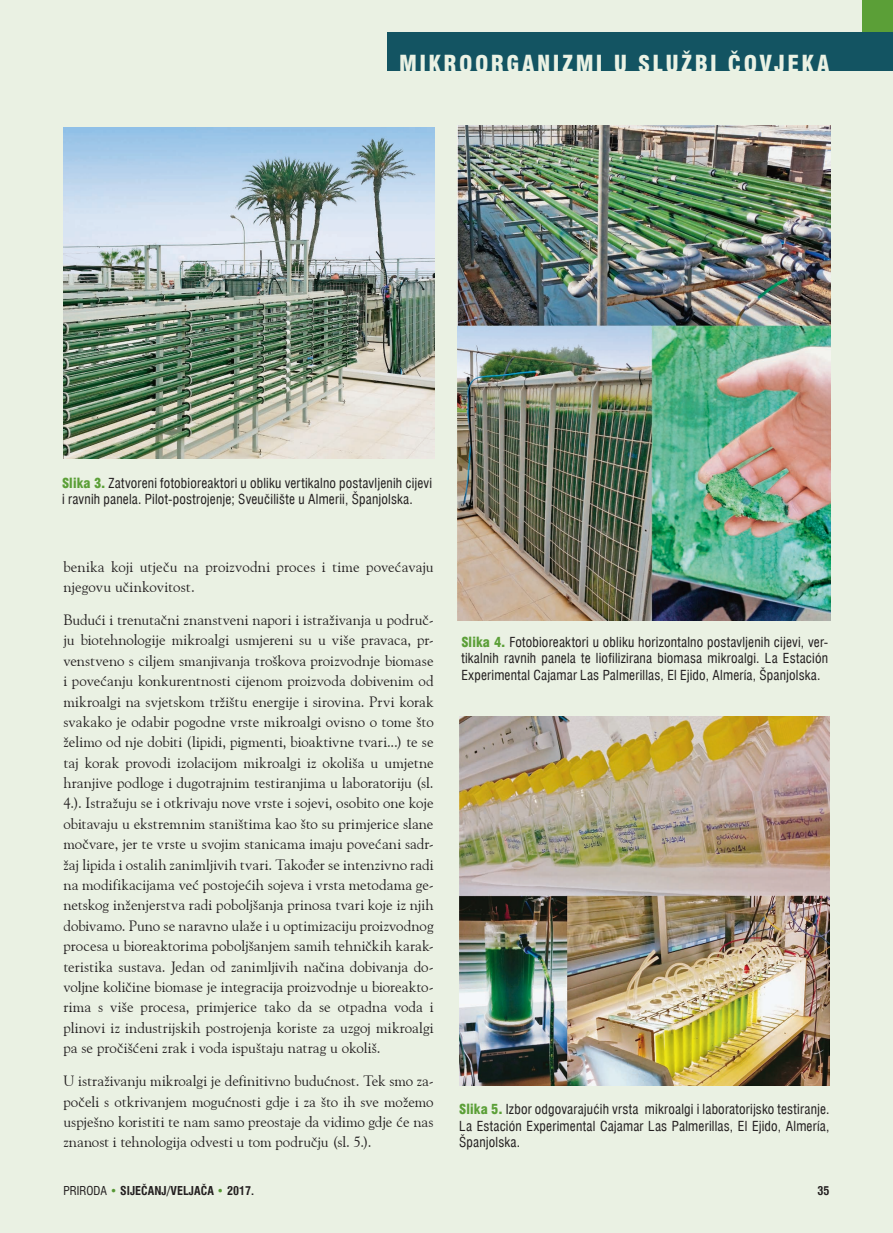
<style>
.page{position:relative;width:893px;height:1233px;background:#fff}
.page>*{position:absolute;margin:0;border:0;box-sizing:border-box;transform-origin:0 0}
.t1{font:900 condensed 22.5px "Swiss 721 BT";letter-spacing:.105em;color:#ebf2e4}
.t2{font:15px/20.4px "Goudy Old Style BT";color:#231f20;text-align:justify}
.t3{font:condensed 13.5px/16.5px "Swiss 721 BT";letter-spacing:.015em;color:#231f20;text-align:justify}
.t4{font:700 condensed 12px "Swiss 721 BT";color:#231f20}
.s1{font-weight:900;color:#5b9f37}
.s2{font-weight:400}
.s3{color:#569834}
</style>
<div class="page">
<div style="left:0;top:0;width:892px;height:1232px;background:#eaf1e3"></div>
<div style="left:861px;top:0;width:31px;height:32px;background:#5b9f37"></div>
<div style="left:387px;top:32px;width:505px;height:39px;background:#135462"></div>
<img style="left:63px;top:127px;width:371px;height:331px">
<img style="left:457px;top:125px;width:372px;height:495px">
<img style="left:459px;top:716px;width:369px;height:369px">
<h1 class="t1" style="left:399px;top:50px;width:431px">MIKROORGANIZMI U SLUŽBI ČOVJEKA</h1>
<p class="t3" style="left:62px;top:474px;width:371px"><span class="s1">Slika 3.</span> Zatvoreni fotobioreaktori u obliku vertikalno postavljenih cijevi i ravnih panela. Pilot-postrojenje; Sveučilište u Almerii, Španjolska.</p>
<p class="t2" style="left:63px;top:556px;width:371px">benika koji utječu na proizvodni proces i time povećavaju njegovu učinkovitost.</p>
<p class="t2" style="left:63px;top:609px;width:371px">Budući i trenutačni znanstveni napori i istraživanja u područ&shy;ju biotehnologije mikroalgi usmjereni su u više pravaca, pr&shy;venstveno s ciljem smanjivanja troškova proizvodnje biomase i povećanju konkurentnosti cijenom proizvoda dobivenim od mikroalgi na svjetskom tržištu energije i sirovina. Prvi korak svakako je odabir pogodne vrste mikroalgi ovisno o tome što želimo od nje dobiti (lipidi, pigmenti, bioaktivne tvari...) te se taj korak provodi izolacijom mikroalgi iz okoliša u umjetne hranjive podloge i dugotrajnim testiranjima u laboratoriju (sl.<br>4.). Istražuju se i otkrivaju nove vrste i sojevi, osobito one koje obitavaju u ekstremnim staništima kao što su primjerice slane močvare, jer te vrste u svojim stanicama imaju povećani sadr&shy;žaj lipida i ostalih zanimljivih tvari. Također se intenzivno radi na modifikacijama već postojećih sojeva i vrsta metodama ge&shy;netskog inženjerstva radi poboljšanja prinosa tvari koje iz njih dobivamo. Puno se naravno ulaže i u optimizaciju proizvodnog procesa u bioreaktorima poboljšanjem samih tehničkih karak&shy;teristika sustava. Jedan od zanimljivih načina dobivanja do&shy;voljne količine biomase je integracija proizvodnje u bioreakto&shy;rima s više procesa, primjerice tako da se otpadna voda i plinovi iz industrijskih postrojenja koriste za uzgoj mikroalgi pa se pročišćeni zrak i voda ispuštaju natrag u okoliš.</p>
<p class="t2" style="left:63px;top:1070px;width:371px">U istraživanju mikroalgi je definitivno budućnost. Tek smo za&shy;počeli s otkrivanjem mogućnosti gdje i za što ih sve možemo uspješno koristiti te nam samo preostaje da vidimo gdje će nas znanost i tehnologija odvesti u tom području (sl. 5.).</p>
<p class="t3" style="left:461px;top:633px;width:368px"><span class="s1">Slika 4.</span> Fotobioreaktori u obliku horizontalno postavljenih cijevi, ver&shy;tikalnih ravnih panela te liofilizirana biomasa mikroalgi. La Estación Experimental Cajamar Las Palmerillas, El Ejido, Almería, Španjolska.</p>
<p class="t3" style="left:459px;top:1100px;width:371px"><span class="s1">Slika 5.</span> Izbor odgovarajućih vrsta mikroalgi i laboratorijsko testiranje.<br>La Estación Experimental Cajamar Las Palmerillas, El Ejido, Almería, Španjolska.</p>
<p class="t4" style="left:63px;top:1183px;width:192px"><span class="s2">PRIRODA</span> <span class="s3">•</span> SIJEČANJ/VELJAČA <span class="s3">•</span> 2017.</p>
<p class="t4" style="left:817px;top:1183px;width:13px">35</p>
</div>
